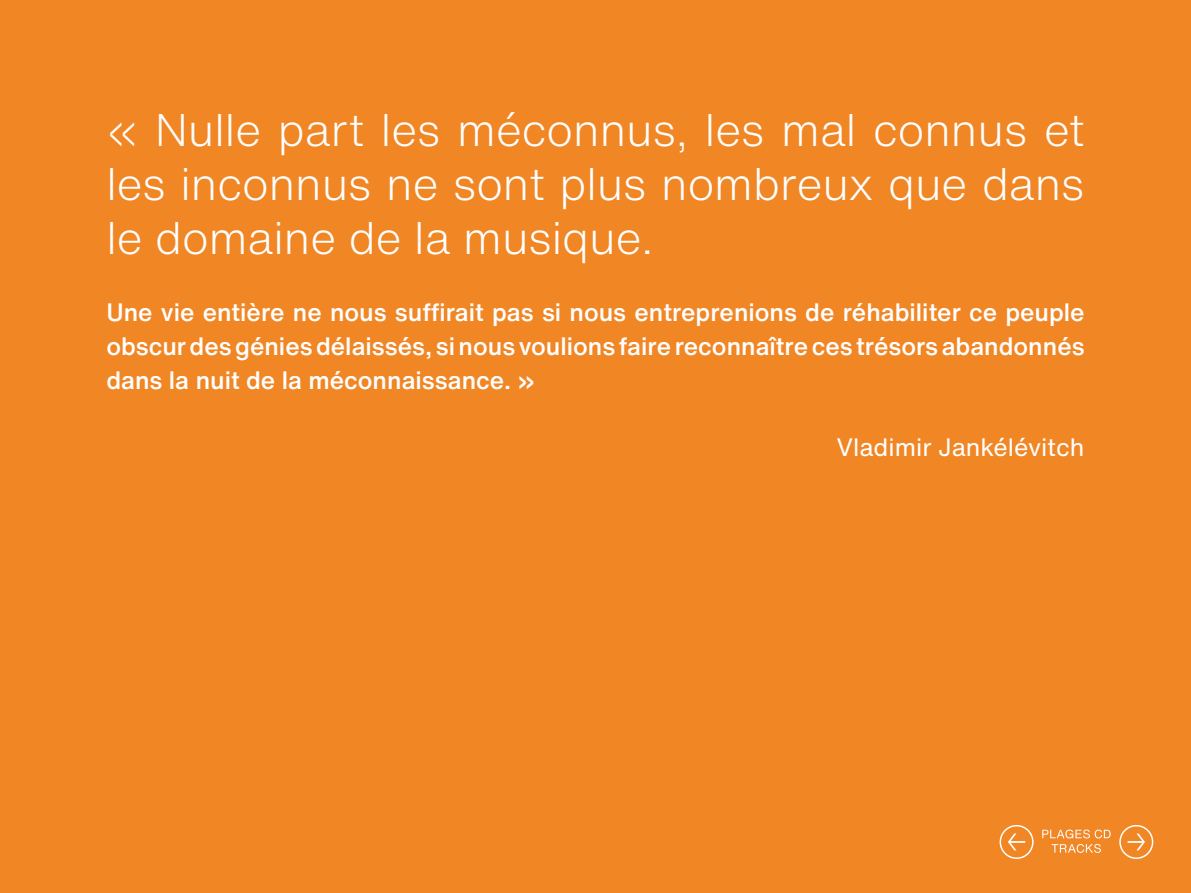
<style>
.page{position:relative;width:1191px;height:893px;background:#f18625}
.page>*{position:absolute;margin:0;border:0;box-sizing:border-box;transform-origin:0 0}
.t1{font:300 45px/54px "Helvetica Now Text";color:#fff;text-align:justify}
.t2{font:500 24.75px/33.8px "Helvetica Now Text";color:#fff;text-align:justify}
.t3{font:24.75px "Helvetica Now Text";color:#fff}
</style>
<div class="page">
<svg style="left:1051px;top:844px;width:50px;height:9px"></svg>
<svg style="left:1042px;top:829px;width:68px;height:9px"></svg>
<svg style="left:999px;top:825px;width:34px;height:34px"></svg>
<svg style="left:1119px;top:825px;width:34px;height:34px"></svg>
<h1 class="t1" style="left:106px;top:101px;width:979px">« Nulle part les méconnus, les mal connus et les inconnus ne sont plus nombreux que dans le domaine de la musique.</h1>
<p class="t2" style="left:106px;top:295px;width:979px">Une vie entière ne nous suffirait pas si nous entreprenions de réhabiliter ce peuple obscur des génies délaissés, si nous voulions faire reconnaître ces trésors abandonnés dans la nuit de la méconnaissance. »</p>
<p class="t3" style="left:836px;top:429px;width:250px">Vladimir Jankélévitch</p>
</div>
